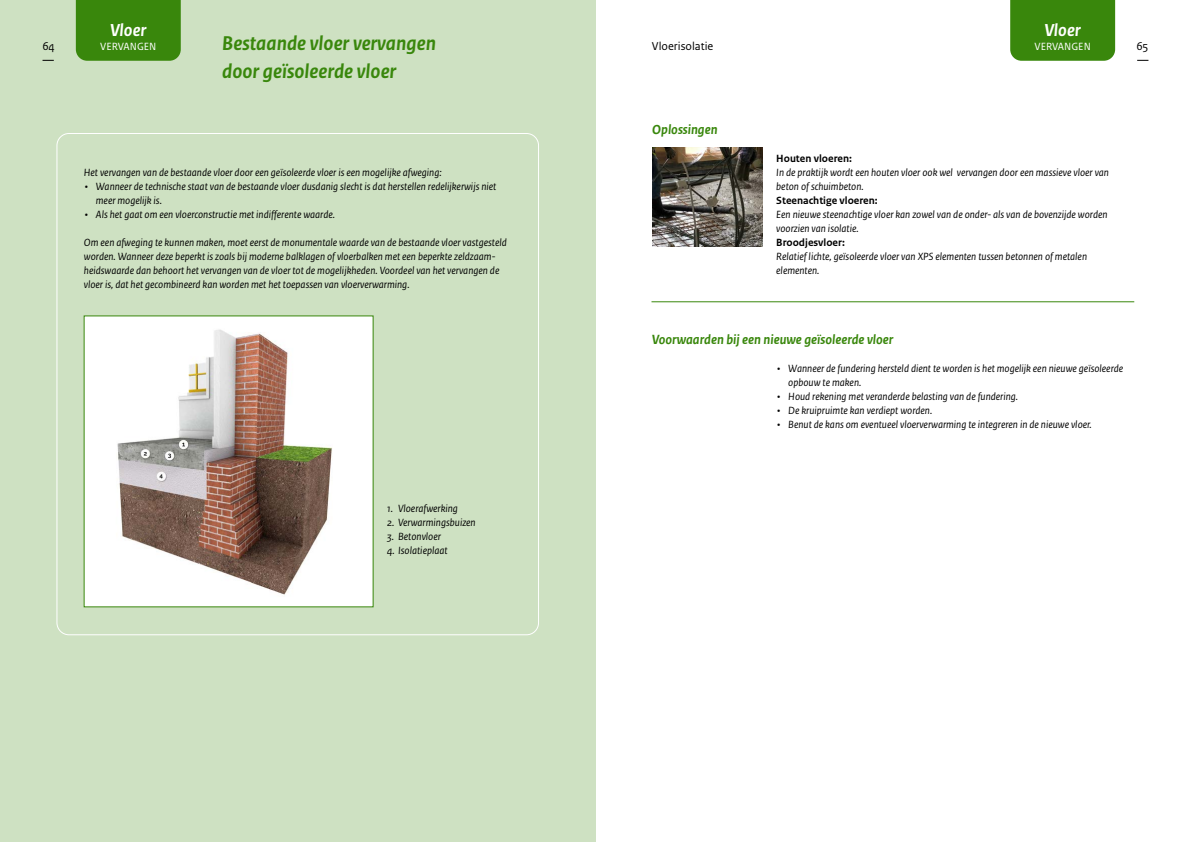
<style>
.page{position:relative;width:1191px;height:842px;background:#fff}
.page>*{position:absolute;margin:0;border:0;box-sizing:border-box;transform-origin:0 0}
.t1{font:italic 700 21px "Rijksoverheid Sans Text";color:#39870c}
.t2{font:italic 700 18.2px "Rijksoverheid Sans Text";color:#fff}
.Kop_cursief_uitvoeringspagina_s{font:italic 700 14px "Rijksoverheid Sans Text TT";color:#39870c}
.t3{font:12px "Rijksoverheid Sans Text";color:#000}
.Plat_cursief_uitvoeringspagina_s{font:italic 11px/14px "Rijksoverheid Sans Text";color:#000}
.Oplossing_kop_uitvoeringspagina_s{font:700 11px "Rijksoverheid Sans Text";color:#000}
.t4{font:11px "Rijksoverheid Sans Text";color:#fff}
</style>
<div class="page">
<div style="left:0;top:0;width:595px;height:842px;background:#cee1c2"></div>
<img style="left:652px;top:148px;width:110px;height:98px">
<hr style="left:651px;top:301px;width:483px;height:1px;background:#39870c">
<div style="left:1010px;top:0;width:105px;height:61px;background:#39870c"></div>
<div style="left:76px;top:0;width:105px;height:61px;background:#39870c"></div>
<div style="left:84px;top:316px;width:289px;height:291px;background:#fff"></div>
<img style="left:117px;top:329px;width:215px;height:266px">
<p class="t3" style="left:42px;top:39px;width:14px">64</p>
<p class="t2" style="left:110px;top:20px;width:37px">Vloer</p>
<p class="t4" style="left:100px;top:40px;width:58px">VERVANGEN</p>
<h2 class="t2" style="left:1044px;top:20px;width:37px">Vloer</h2>
<p class="t4" style="left:1034px;top:40px;width:58px">VERVANGEN</p>
<p class="t1" style="left:222px;top:31px;width:215px">Bestaande vloer vervangen</p>
<p class="t3" style="left:652px;top:39px;width:63px">Vloerisolatie</p>
<p class="t3" style="left:1136px;top:39px;width:13px">65</p>
<p class="t1" style="left:222px;top:59px;width:176px">door geïsoleerde vloer</p>
<h2 class="Kop_cursief_uitvoeringspagina_s" style="left:652px;top:122px;width:67px">Oplossingen</h2>
<p class="Plat_cursief_uitvoeringspagina_s" style="left:84px;top:166px;width:359px">Het vervangen van de bestaande vloer door een geïsoleerde vloer is een mogelijke afweging:</p>
<p class="Plat_cursief_uitvoeringspagina_s" style="left:96px;top:180px;width:402px;text-indent:-11px">• Wanneer de technische staat van de bestaande vloer dusdanig slecht is dat herstellen redelijkerwijs niet meer mogelijk is.</p>
<p class="Plat_cursief_uitvoeringspagina_s" style="left:85px;top:208px;width:252px">• Als het gaat om een vloerconstructie met indifferente waarde.</p>
<p class="Plat_cursief_uitvoeringspagina_s" style="left:84px;top:236px;width:424px">Om een afweging te kunnen maken, moet eerst de monumentale waarde van de bestaande vloer vastgesteld worden. Wanneer deze beperkt is zoals bij moderne balklagen of vloerbalken met een beperkte zeldzaam&shy;heidswaarde dan behoort het vervangen van de vloer tot de mogelijkheden. Voordeel van het vervangen de vloer is, dat het gecombineerd kan worden met het toepassen van vloerverwarming.</p>
<p class="Plat_cursief_uitvoeringspagina_s" style="left:387px;top:502px;width:72px">1. Vloerafwerking</p>
<p class="Plat_cursief_uitvoeringspagina_s" style="left:387px;top:516px;width:90px">2. Verwarmingsbuizen</p>
<p class="Plat_cursief_uitvoeringspagina_s" style="left:387px;top:530px;width:55px">3. Betonvloer</p>
<p class="Plat_cursief_uitvoeringspagina_s" style="left:387px;top:544px;width:62px">4. Isolatieplaat</p>
<p class="Oplossing_kop_uitvoeringspagina_s" style="left:776px;top:152px;width:77px">Houten vloeren:</p>
<p class="Plat_cursief_uitvoeringspagina_s" style="left:776px;top:166px;width:334px">In de praktijk wordt een houten vloer ook wel vervangen door een massieve vloer van</p>
<p class="Plat_cursief_uitvoeringspagina_s" style="left:776px;top:180px;width:89px">beton of schuimbeton.</p>
<p class="Oplossing_kop_uitvoeringspagina_s" style="left:776px;top:194px;width:103px">Steenachtige vloeren:</p>
<p class="Plat_cursief_uitvoeringspagina_s" style="left:776px;top:208px;width:333px">Een nieuwe steenachtige vloer kan zowel van de onder- als van de bovenzijde worden</p>
<p class="Plat_cursief_uitvoeringspagina_s" style="left:776px;top:222px;width:84px">voorzien van isolatie.</p>
<p class="Oplossing_kop_uitvoeringspagina_s" style="left:776px;top:236px;width:70px">Broodjesvloer:</p>
<p class="Plat_cursief_uitvoeringspagina_s" style="left:776px;top:250px;width:312px">Relatief lichte, geïsoleerde vloer van XPS elementen tussen betonnen of metalen</p>
<p class="Plat_cursief_uitvoeringspagina_s" style="left:776px;top:264px;width:45px">elementen.</p>
<h2 class="Kop_cursief_uitvoeringspagina_s" style="left:652px;top:332px;width:243px">Voorwaarden bij een nieuwe geïsoleerde vloer</h2>
<p class="Plat_cursief_uitvoeringspagina_s" style="left:788px;top:362px;width:336px;text-indent:-11px">• Wanneer de fundering hersteld dient te worden is het mogelijk een nieuwe geïsoleerde opbouw te maken.</p>
<p class="Plat_cursief_uitvoeringspagina_s" style="left:777px;top:390px;width:242px">• Houd rekening met veranderde belasting van de fundering.</p>
<p class="Plat_cursief_uitvoeringspagina_s" style="left:777px;top:404px;width:157px">• De kruipruimte kan verdiept worden.</p>
<p class="Plat_cursief_uitvoeringspagina_s" style="left:777px;top:418px;width:316px">• Benut de kans om eventueel vloerverwarming te integreren in de nieuwe vloer.</p>
</div>
